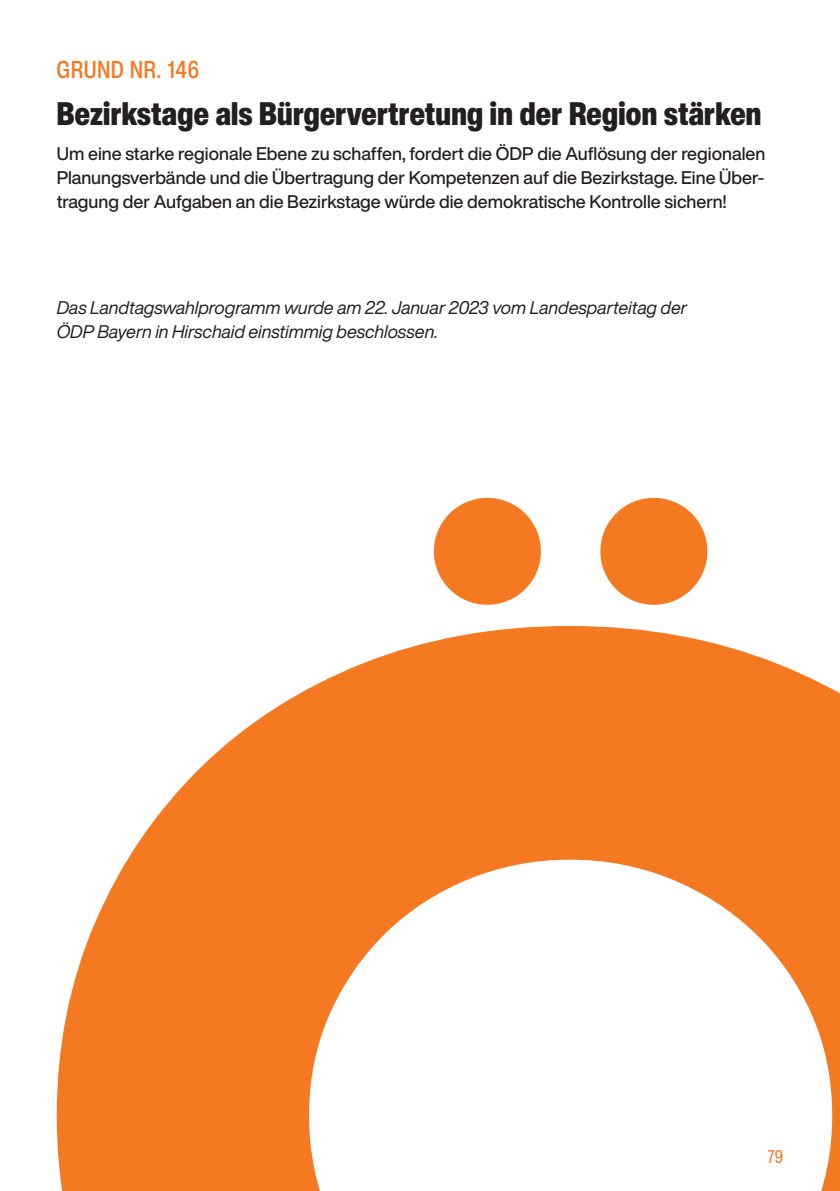
<style>
.page{position:relative;width:840px;height:1191px;background:#fff}
.page>*{position:absolute;margin:0;border:0;box-sizing:border-box;transform-origin:0 0}
.t1{font:900 condensed 32px "Helvetica Now Display";letter-spacing:.01em;color:#231f20}
.t2{font:500 condensed 24px "Helvetica Now Display";letter-spacing:.04em;color:#f47921}
.t3{font:500 18px/24px "Helvetica Now Display";color:#231f20;text-align:justify}
.t4{font:italic 18px/24px "Helvetica Now Display";color:#231f20}
.t5{font:condensed 18px "Helvetica Now Display";color:#f47921}
</style>
<div class="page">
<div style="left:433px;top:498px;width:107px;height:107px;background:#f47921;border-radius:50%"></div>
<div style="left:600px;top:498px;width:107px;height:107px;background:#f47921;border-radius:50%"></div>
<svg style="left:57px;top:626px;width:782px;height:565px;fill:#f47921"></svg>
<h2 class="t2" style="left:57px;top:54px;width:144px">GRUND NR. 146</h2>
<h1 class="t1" style="left:57px;top:93px;width:705px">Bezirkstage als Bürgervertretung in der Region stärken</h1>
<p class="t3" style="left:57px;top:142px;width:709px">Um eine starke regionale Ebene zu schaffen, fordert die ÖDP die Auflösung der regionalen Planungsverbände und die Übertragung der Kompetenzen auf die Bezirkstage. Eine Über&shy;tragung der Aufgaben an die Bezirkstage würde die demokratische Kontrolle sichern!</p>
<p class="t4" style="left:57px;top:296px;width:631px">Das Landtagswahlprogramm wurde am 22. Januar 2023 vom Landesparteitag der<br>ÖDP Bayern in Hirschaid einstimmig beschlossen.</p>
<p class="t5" style="left:767px;top:1145px;width:17px">79</p>
</div>
